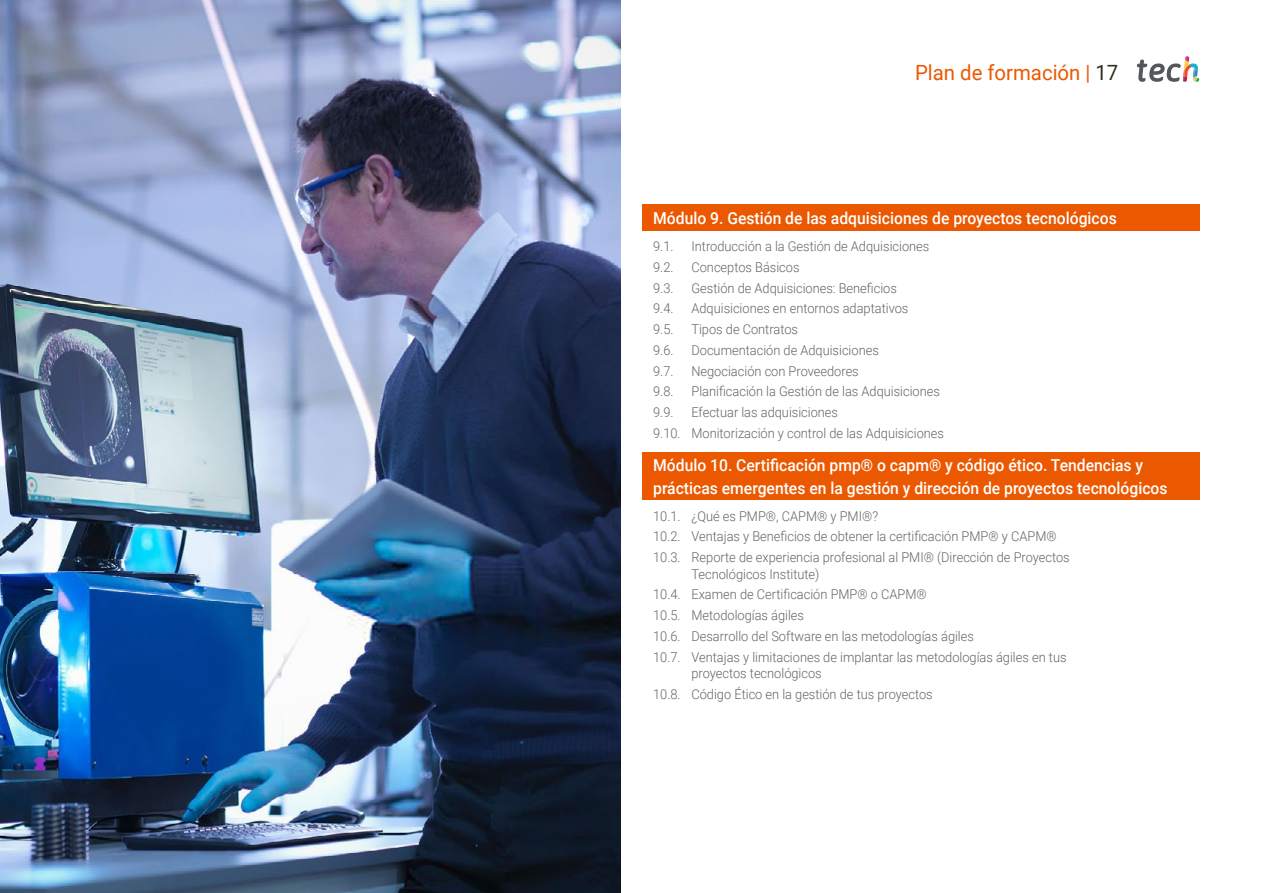
<style>
.page{position:relative;width:1263px;height:893px;background:#fff}
.page>*{position:absolute;margin:0;border:0;box-sizing:border-box;transform-origin:0 0}
.t1{font:21px "Roboto";color:#ec5800}
.t2{font:500 16.5px/22.5px "Roboto";color:#fff;scale:.95 1}
.t3{font:300 13.5px/20.7px "Roboto";color:#61646a;scale:.95 1}
.s1{color:#312e20}
</style>
<div class="page">
<div style="left:642px;top:204px;width:557px;height:27px;background:#ec5800"></div>
<div style="left:642px;top:452px;width:557px;height:48px;background:#ec5800"></div>
<svg style="left:1137px;top:56px;width:62px;height:26px"></svg>
<img style="left:0;top:0;width:621px;height:893px">
<h1 class="t1" style="left:915px;top:57px;width:205px">Plan de formación | <span class="s1">17</span></h1>
<p class="t2" style="left:653px;top:206px;width:489px">Módulo 9. Gestión de las adquisiciones de proyectos tecnológicos</p>
<p class="t3" style="left:653px;top:235px;width:23px">9.1.</p>
<p class="t3" style="left:691px;top:235px;width:252px">Introducción a la Gestión de Adquisiciones</p>
<p class="t3" style="left:653px;top:256px;width:23px">9.2.</p>
<p class="t3" style="left:691px;top:256px;width:115px">Conceptos Básicos</p>
<p class="t3" style="left:653px;top:277px;width:23px">9.3.</p>
<p class="t3" style="left:691px;top:277px;width:218px">Gestión de Adquisiciones: Beneficios</p>
<p class="t3" style="left:653px;top:298px;width:23px">9.4.</p>
<p class="t3" style="left:691px;top:298px;width:230px">Adquisiciones en entornos adaptativos</p>
<p class="t3" style="left:653px;top:318px;width:23px">9.5.</p>
<p class="t3" style="left:691px;top:318px;width:114px">Tipos de Contratos</p>
<p class="t3" style="left:653px;top:339px;width:23px">9.6.</p>
<p class="t3" style="left:691px;top:339px;width:199px">Documentación de Adquisiciones</p>
<p class="t3" style="left:653px;top:360px;width:23px">9.7.</p>
<p class="t3" style="left:691px;top:360px;width:178px">Negociación con Proveedores</p>
<p class="t3" style="left:653px;top:381px;width:23px">9.8.</p>
<p class="t3" style="left:691px;top:381px;width:263px">Planificación la Gestión de las Adquisiciones</p>
<p class="t3" style="left:653px;top:401px;width:23px">9.9.</p>
<p class="t3" style="left:653px;top:401px;width:308px;text-indent:38px">Efectuar las adquisiciones<br>9.10. Monitorización y control de las Adquisiciones</p>
<p class="t2" style="left:653px;top:453px;width:543px">Módulo 10. Certificación pmp® o capm® y código ético. Tendencias y prácticas emergentes en la gestión y dirección de proyectos tecnológicos</p>
<p class="t3" style="left:653px;top:505px;width:440px">10.1. ¿Qué es PMP®, CAPM® y PMI®?<br>10.2. Ventajas y Beneficios de obtener la certificación PMP® y CAPM®<br>10.3. Reporte de experiencia profesional al PMI® (Dirección de Proyectos</p>
<p class="t3" style="left:653px;top:563px;width:437px;text-indent:38px">Tecnológicos Institute)<br>10.4. Examen de Certificación PMP® o CAPM®<br>10.5. Metodologías ágiles<br>10.6. Desarrollo del Software en las metodologías ágiles<br>10.7. Ventajas y limitaciones de implantar las metodologías ágiles en tus</p>
<p class="t3" style="left:653px;top:662px;width:296px;text-indent:38px">proyectos tecnológicos<br>10.8. Código Ético en la gestión de tus proyectos</p>
</div>
